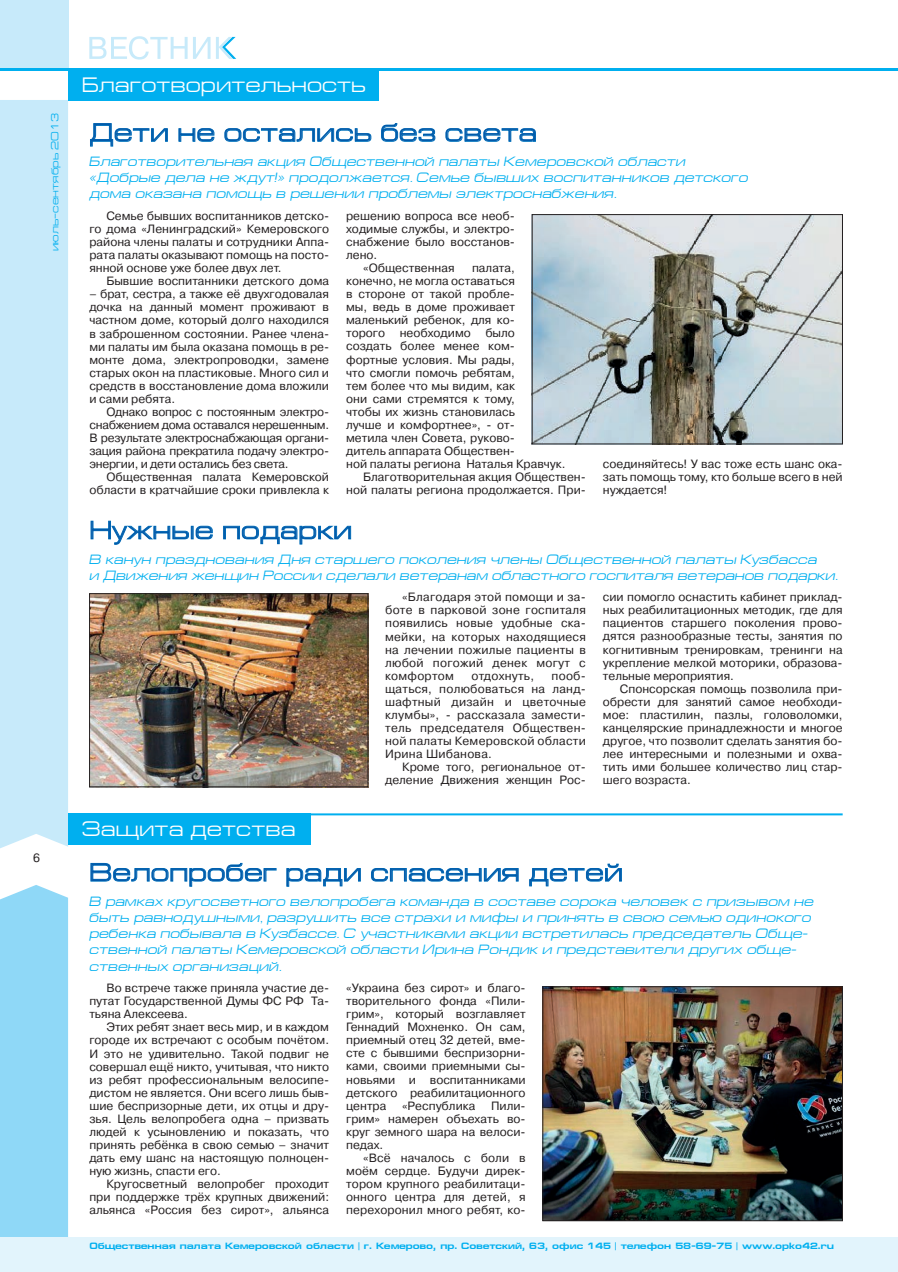
<style>
.page{position:relative;width:898px;height:1272px;background:#fff}
.page>*{position:absolute;margin:0;border:0;box-sizing:border-box;transform-origin:0 0}
.t1{font:25.5px "Europe Ext";letter-spacing:.01em;color:#015aaa}
.t2{font:21px "Europe Ext";color:#fff}
.t3{font:italic 13.5px/16.2px "Europe Ext";color:#00afef}
.t4{font:12px/13px "Pragmatica C";color:#231f20;text-align:justify}
.t5{font:12px "Pragmatica C";letter-spacing:.02em;color:#231f20}
.t6{font:10.5px "Europe Ext";color:#00afef}
.t7{font:700 9.15px "Europe Ext";color:#00afef}
</style>
<div class="page">
<hr style="left:897px;top:1237px;width:1px;height:34px;background:#e2f4fc">
<div style="left:0;top:100px;width:68px;height:748px;background:#c7eafa"></div>
<div style="left:0;top:885px;width:68px;height:352px;background:#8fd8f7"></div>
<div style="left:0;top:0;width:68px;height:68px;background:#c7eafa"></div>
<div style="left:0;top:1237px;width:897px;height:34px;background:#e2f4fc"></div>
<hr style="left:0;top:68px;width:897px;height:2px;background:#00afef">
<svg style="left:89px;top:36px;width:147px;height:24px"></svg>
<svg style="left:90px;top:123px;width:78px;height:24px"></svg>
<svg style="left:178px;top:128px;width:37px;height:14px"></svg>
<svg style="left:224px;top:128px;width:147px;height:14px"></svg>
<svg style="left:381px;top:123px;width:54px;height:19px"></svg>
<svg style="left:445px;top:128px;width:91px;height:14px"></svg>
<svg style="left:90px;top:520px;width:123px;height:25px"></svg>
<svg style="left:223px;top:525px;width:128px;height:20px"></svg>
<img style="left:533px;top:216px;width:307px;height:226px">
<div style="left:531px;top:214px;width:311px;height:230px;border:1px solid #231f20"></div>
<img style="left:91px;top:595px;width:275px;height:190px">
<div style="left:89px;top:593px;width:279px;height:194px;border:1px solid #231f20"></div>
<div style="left:68px;top:69px;width:310px;height:32px;background:#00afef"></div>
<svg style="left:90px;top:862px;width:187px;height:25px"></svg>
<svg style="left:286px;top:868px;width:75px;height:19px"></svg>
<svg style="left:371px;top:868px;width:147px;height:13px"></svg>
<svg style="left:529px;top:863px;width:93px;height:23px"></svg>
<div style="left:68px;top:813px;width:242px;height:32px;background:#00afef"></div>
<hr style="left:68px;top:813px;width:774px;height:2px;background:#00afef">
<img style="left:544px;top:988px;width:296px;height:230px">
<div style="left:542px;top:986px;width:300px;height:234px;border:1px solid #231f20"></div>
<p class="t6" style="left:49px;top:251px;width:140px;rotate:-90deg">июль–сентябрь 2013</p>
<p class="t4" style="left:33px;top:851px;width:8px">6</p>
<h2 class="t2" style="left:82px;top:73px;width:286px">Благотворительность</h2>
<h1 class="t1" style="left:89px;top:119px;width:449px">Дети не остались без света</h1>
<p class="t3" style="left:89px;top:153px;width:660px">Благотворительная акция Общественной палаты Кемеровской области «Добрые дела не ждут!» продолжается. Семье бывших воспитанников детского дома оказана помощь в решении проблемы электроснабжения.</p>
<p class="t4" style="left:89px;top:209px;width:241px;text-indent:17px">Семье бывших воспитанников детско&shy;го дома «Ленинградский» Кемеровского района члены палаты и сотрудники Аппа&shy;рата палаты оказывают помощь на посто&shy;янной основе уже более двух лет.</p>
<p class="t4" style="left:106px;top:275px;width:224px">Бывшие воспитанники детского дома</p>
<p class="t4" style="left:89px;top:288px;width:241px">– брат, сестра, а также её двухгодовалая дочка на данный момент проживают в частном доме, который долго находился в заброшенном состоянии. Ранее члена&shy;ми палаты им была оказана помощь в ре&shy;монте дома, электропроводки, замене старых окон на пластиковые. Много сил и средств в восстановление дома вложили и сами ребята.</p>
<p class="t4" style="left:89px;top:405px;width:241px;text-indent:17px">Однако вопрос с постоянным электро&shy;снабжением дома оставался нерешенным.<br>В результате электроснабжающая органи&shy;зация района прекратила подачу электро&shy;энергии, и дети остались без света.</p>
<p class="t4" style="left:89px;top:470px;width:241px;text-align:right">Общественная палата Кемеровской области в кратчайшие сроки привлекла к</p>
<p class="t4" style="left:346px;top:209px;width:170px">решению вопроса все необ-</p>
<p class="t4" style="left:346px;top:222px;width:170px">ходимые службы, и электро-</p>
<p class="t4" style="left:346px;top:235px;width:170px">снабжение было восстанов-</p>
<p class="t4" style="left:346px;top:249px;width:33px">лено.</p>
<p class="t4" style="left:363px;top:262px;width:93px">«Общественная</p>
<p class="t4" style="left:472px;top:262px;width:44px">палата,</p>
<p class="t4" style="left:346px;top:275px;width:170px">конечно, не могла оставаться</p>
<p class="t4" style="left:346px;top:288px;width:170px">в стороне от такой пробле-</p>
<p class="t4" style="left:346px;top:301px;width:170px">мы, ведь в доме проживает</p>
<p class="t4" style="left:346px;top:314px;width:170px">маленький ребенок, для ко-</p>
<p class="t4" style="left:346px;top:327px;width:170px">торого необходимо было</p>
<p class="t4" style="left:346px;top:340px;width:170px">создать более менее ком-</p>
<p class="t4" style="left:346px;top:353px;width:170px">фортные условия. Мы рады,</p>
<p class="t4" style="left:346px;top:366px;width:170px">что смогли помочь ребятам,</p>
<p class="t4" style="left:346px;top:379px;width:170px">тем более что мы видим, как</p>
<p class="t4" style="left:346px;top:392px;width:170px">они сами стремятся к тому,</p>
<p class="t4" style="left:346px;top:405px;width:170px">чтобы их жизнь становилась</p>
<p class="t4" style="left:346px;top:418px;width:170px">лучше и комфортнее», - от-</p>
<p class="t4" style="left:346px;top:431px;width:170px">метила член Совета, руково-</p>
<p class="t4" style="left:346px;top:444px;width:170px">дитель аппарата Обществен-</p>
<p class="t4" style="left:346px;top:457px;width:221px">ной палаты региона Наталья Кравчук.</p>
<p class="t4" style="left:363px;top:470px;width:224px">Благотворительная акция Обществен-</p>
<p class="t4" style="left:346px;top:483px;width:241px">ной палаты региона продолжается. При-</p>
<p class="t4" style="left:602px;top:457px;width:241px">соединяйтесь! У вас тоже есть шанс ока&shy;зать помощь тому, кто больше всего в ней нуждается!</p>
<h1 class="t1" style="left:89px;top:516px;width:264px">Нужные подарки</h1>
<p class="t3" style="left:89px;top:551px;width:749px">В канун празднования Дня старшего поколения члены Общественной палаты Кузбасса<br>и Движения женщин России сделали ветеранам областного госпиталя ветеранов подарки.</p>
<p class="t4" style="left:385px;top:591px;width:202px;text-indent:17px">«Благодаря этой помощи и за&shy;боте в парковой зоне госпиталя появились новые удобные ска&shy;мейки, на которых находящиеся на лечении пожилые пациенты в любой погожий денек могут с комфортом</p>
<p class="t4" style="left:602px;top:591px;width:241px">сии помогло оснастить кабинет приклад&shy;ных реабилитационных методик, где для пациентов старшего поколения прово&shy;дятся разнообразные тесты, занятия по когнитивным тренировкам, тренинги на укрепление мелкой моторики, образова&shy;тельные мероприятия.</p>
<p class="t4" style="left:602px;top:682px;width:241px;text-indent:17px">Спонсорская помощь позволила при&shy;обрести для занятий самое необходи&shy;мое: пластилин, пазлы, головоломки, канцелярские принадлежности и многое другое, что позволит сделать занятия бо&shy;лее интересными и полезными и охва&shy;тить ими большее количество лиц стар&shy;шего возраста.</p>
<p class="t4" style="left:385px;top:669px;width:202px;text-indent:166px">пооб&shy;щаться, полюбоваться на ланд&shy;шафтный дизайн и цветочные клумбы», - рассказала замести&shy;тель председателя Обществен&shy;ной палаты Кемеровской области Ирина Шибанова.</p>
<p class="t4" style="left:385px;top:760px;width:202px;text-align:right">Кроме того, региональное от&shy;деление Движения женщин Рос-</p>
<p class="t5" style="left:471px;top:669px;width:64px">отдохнуть,</p>
<h2 class="t2" style="left:82px;top:817px;width:215px">Защита детства</h2>
<h1 class="t1" style="left:89px;top:858px;width:535px">Велопробег ради спасения детей</h1>
<p class="t3" style="left:89px;top:893px;width:725px">В рамках кругосветного велопробега команда в составе сорока человек с призывом не быть равнодушными, разрушить все страхи и мифы и принять в свою семью одинокого ребенка побывала в Кузбассе. С участниками акции встретилась председатель Обще&shy;ственной палаты Кемеровской области Ирина Рондик и представители других обще&shy;ственных организаций.</p>
<p class="t4" style="left:89px;top:981px;width:241px;text-indent:17px">Во встрече также приняла участие де&shy;путат Государственной Думы ФС РФ Та&shy;тьяна Алексеева.</p>
<p class="t4" style="left:89px;top:1020px;width:241px;text-indent:17px">Этих ребят знает весь мир, и в каждом городе их встречают с особым почётом.<br>И это не удивительно. Такой подвиг не совершал ещё никто, учитывая, что никто из ребят профессиональным велосипе&shy;дистом не является. Они всего лишь быв&shy;шие беспризорные дети, их отцы и дру&shy;зья. Цель велопробега одна – призвать людей к усыновлению и показать, что принять ребёнка в свою семью – значит дать ему шанс на настоящую полноцен&shy;ную жизнь, спасти его.</p>
<p class="t4" style="left:89px;top:1177px;width:241px;text-indent:17px">Кругосветный велопробег проходит при поддержке трёх крупных движений: альянса «Россия без сирот», альянса</p>
<p class="t4" style="left:346px;top:981px;width:181px">«Украина без сирот» и благо&shy;творительного фонда «Пили&shy;грим», который возглавляет Геннадий Мохненко. Он сам, приемный отец 32 детей, вме&shy;сте с бывшими беспризорни&shy;ками, своими приемными сы&shy;новьями и воспитанниками детского реабилитационного центра</p>
<p class="t4" style="left:402px;top:1099px;width:75px">«Республика</p>
<p class="t4" style="left:346px;top:1099px;width:181px;text-indent:145px">Пили&shy;грим» намерен объехать во&shy;круг земного шара на велоси&shy;педах.</p>
<p class="t4" style="left:346px;top:1151px;width:181px;text-indent:17px">«Всё началось с боли в моём сердце. Будучи дирек&shy;тором крупного реабилитаци&shy;онного центра для детей, я перехоронил много ребят, ко-</p>
<p class="t7" style="left:89px;top:1240px;width:746px">Общественная палата Кемеровской области | г. Кемерово, пр. Советский, 63, офис 145 | телефон 58-69-75 | www.opko42.ru</p>
</div>
